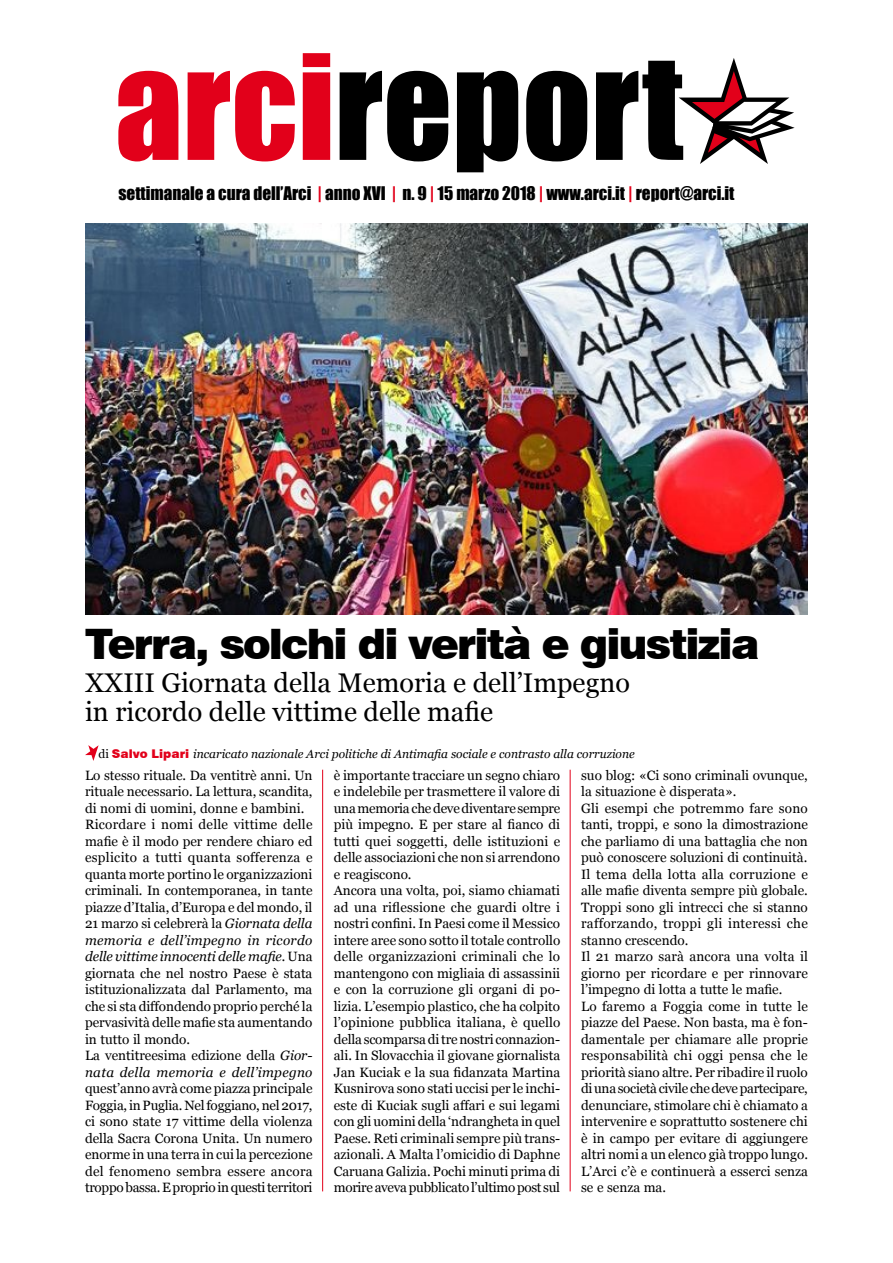
<style>
.page{position:relative;width:893px;height:1263px;background:#fff}
.page>*{position:absolute;margin:0;border:0;box-sizing:border-box;transform-origin:0 0}
.t1{font:135px "Impact";color:#000}
.t2{font:900 42px "Swiss 721 BT";letter-spacing:-.045em;color:#000}
.t3{font:27px/28.5px "Georgia";color:#000}
.t4{font:17.25px "Impact";color:#000}
.t5{font:13.5px/16.5px "Georgia";color:#000}
.t6{font:italic 12px "Georgia";color:#000}
.s1{color:#e2001a}
.s2{font-style:normal}
.s3{font-family:"Swiss 721 BT";font-weight:900;font-style:normal;color:#e2001a}
.s4{font-style:italic}
</style>
<div class="page">
<svg style="left:679px;top:58px;width:116px;height:106px"></svg>
<svg style="left:85px;top:745px;width:14px;height:16px"></svg>
<img style="left:85px;top:224px;width:723px;height:390px">
<hr style="left:322px;top:770px;width:1px;height:421px;background:#e2001a">
<hr style="left:570px;top:770px;width:1px;height:421px;background:#e2001a">
<h1 class="t1" style="left:115px;top:2px;width:570px"><span class="s1">arci</span>report</h1>
<p class="t4" style="left:118px;top:179px;width:618px">settimanale a cura dell’Arci <span class="s1">|</span> anno XVI <span class="s1">|</span> n. 9 <span class="s1">|</span> 15 marzo 2018 <span class="s1">|</span> www.arci.it <span class="s1">|</span> report@arci.it</p>
<h2 class="t2" style="left:85px;top:619px;width:676px">Terra, solchi di verità e giustizia</h2>
<h3 class="t3" style="left:85px;top:669px;width:546px">XXIII Giornata della Memoria e dell’Impegno in ricordo delle vittime delle mafie</h3>
<p class="t6" style="left:99px;top:746px;width:538px"><span class="s2">di</span> <span class="s3">Salvo Lipari</span> incaricato nazionale Arci politiche di Antimafia sociale e contrasto alla corruzione</p>
<p class="t5" style="left:85px;top:767px;width:229px">Lo stesso rituale. Da ventitrè anni. Un rituale necessario. La lettura, scandita, di nomi di uomini, donne e bambini.<br>Ricordare i nomi delle vittime delle mafie è il modo per rendere chiaro ed esplicito a tutti quanta sofferenza e quanta morte portino le organizzazioni criminali. In contemporanea, in tante piazze d’Italia, d’Europa e del mondo, il 21 marzo si celebrerà la <span class="s4">Giornata della memoria e dell’impegno in ricordo delle vittime innocenti delle mafie.</span> Una giornata che nel nostro Paese è stata istituzionalizzata dal Parlamento, ma che si sta diffondendo proprio perché la pervasività delle mafie sta aumentando in tutto il mondo.<br>La ventitreesima edizione della <span class="s4">Gior&shy;nata della memoria e dell’impegno</span></p>
<p class="t5" style="left:85px;top:1081px;width:229px;text-align:justify">quest’anno avrà come piazza principale Foggia, in Puglia. Nel foggiano, nel 2017, ci sono state 17 vittime della violenza della Sacra Corona Unita. Un numero enorme in una terra in cui la percezione del fenomeno sembra essere ancora troppo bassa. E proprio in questi territori</p>
<p class="t5" style="left:334px;top:767px;width:228px">è importante tracciare un segno chiaro e indelebile per trasmettere il valore di una memoria che deve diventare sempre più impegno. E per stare al fianco di tutti quei soggetti, delle istituzioni e delle associazioni che non si arrendono e reagiscono.<br>Ancora una volta, poi, siamo chiamati ad una riflessione che guardi oltre i nostri confini. In Paesi come il Messico intere aree sono sotto il totale controllo delle organizzazioni criminali che lo mantengono con migliaia di assassinii e con la corruzione gli organi di po&shy;lizia. L’esempio plastico, che ha colpito l’opinione pubblica italiana, è quello della scomparsa di tre nostri connazion&shy;ali. In Slovacchia il giovane giornalista Jan Kuciak e la sua fidanzata Martina Kusnirova sono stati uccisi per le inchi&shy;este di Kuciak sugli affari e sui legami con gli uomini della ‘ndrangheta in quel Paese. Reti criminali sempre più trans&shy;azionali. A Malta l’omicidio di Daphne Caruana Galizia. Pochi minuti prima di morire aveva pubblicato l’ultimo post sul</p>
<p class="t5" style="left:581px;top:767px;width:228px">suo blog: «Ci sono criminali ovunque, la situazione è disperata».<br>Gli esempi che potremmo fare sono tanti, troppi, e sono la dimostrazione che parliamo di una battaglia che non può conoscere soluzioni di continuità.<br>Il tema della lotta alla corruzione e alle mafie diventa sempre più globale.<br>Troppi sono gli intrecci che si stanno rafforzando, troppi gli interessi che stanno crescendo.<br>Il 21 marzo sarà ancora una volta il giorno per ricordare e per rinnovare l’impegno di lotta a tutte le mafie.<br>Lo faremo a Foggia come in tutte le piazze del Paese. Non basta, ma è fon&shy;damentale per chiamare alle proprie responsabilità chi oggi pensa che le priorità siano altre. Per ribadire il ruolo di una società civile che deve partecipare, denunciare, stimolare chi è chiamato a intervenire e soprattutto sostenere chi è in campo per evitare di aggiungere altri nomi a un elenco già troppo lungo.<br>L’Arci c’è e continuerà a esserci senza se e senza ma.</p>
</div>
